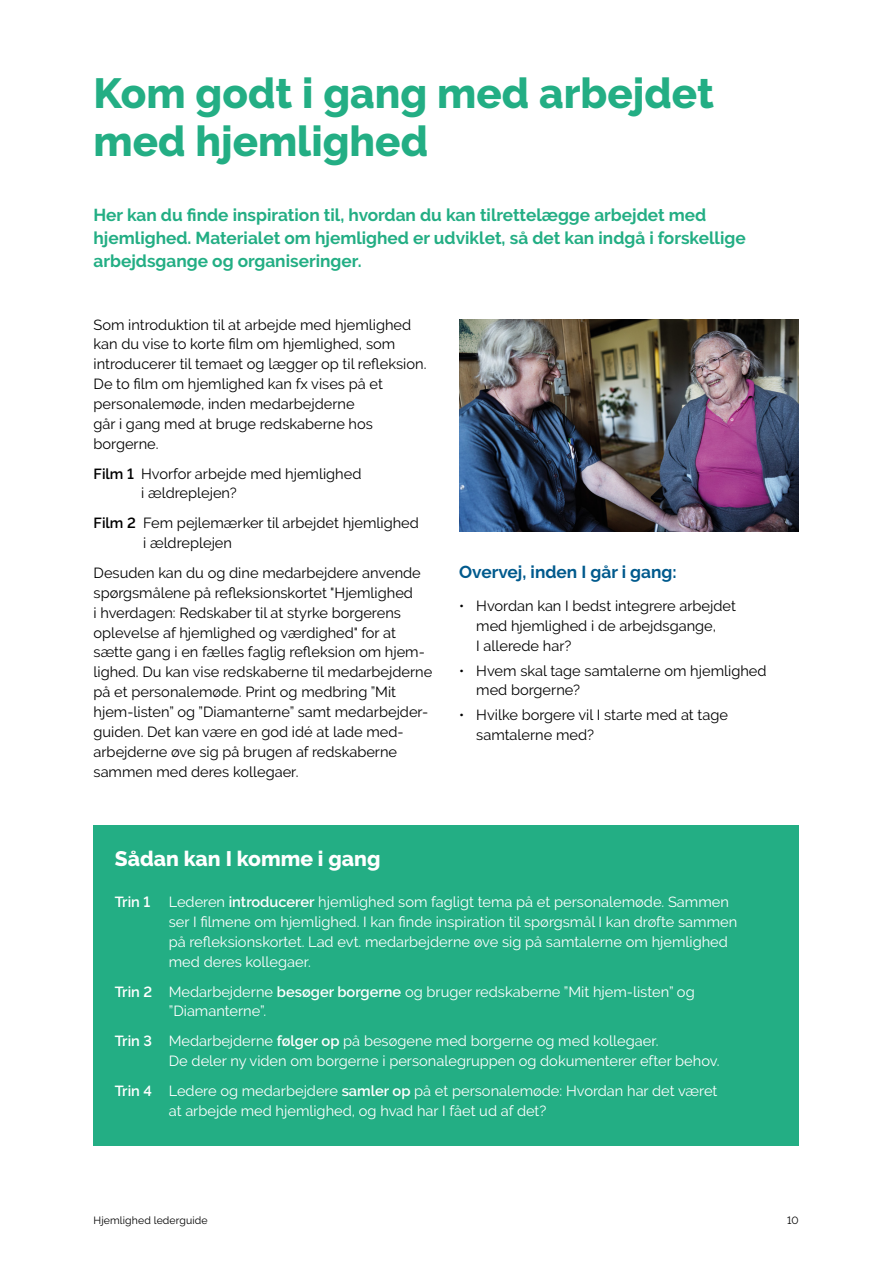
<style>
.page{position:relative;width:893px;height:1263px;background:#fff}
.page>*{position:absolute;margin:0;border:0;box-sizing:border-box;transform-origin:0 0}
.Rubrik_1{font:800 42px/48px "Raleway";color:#23ae84}
.Rubrik_4{font:800 21px "Raleway";color:#fff}
.Manchet{font:700 17.25px/23.2px "Raleway";color:#23ae84}
.Mellemrubrik{font:700 17.25px "Raleway";color:#005a8d}
.Brødtekst{font:14.7px/19.8px "Raleway";color:#000}
.Brødtekst-2{font:14.7px/19.8px "Raleway";color:#fff}
.Brødtekst-3{font:600 14.7px "Raleway";color:#fff}
.t1{font:10.5px "Raleway";letter-spacing:.01em;color:#000}
.s1{font-weight:600}
</style>
<div class="page">
<div style="left:94px;top:825px;width:705px;height:320px;background:#23ae84"></div>
<img style="left:459px;top:319px;width:340px;height:213px">
<p class="Rubrik_1" style="left:94px;top:69px;width:622px">Kom godt i gang med arbejdet med hjemlighed</p>
<p class="Manchet" style="left:94px;top:203px;width:654px">Her kan du finde inspiration til, hvordan du kan tilrettelægge arbejdet med hjemlighed. Materialet om hjemlighed er udviklet, så det kan indgå i forskellige arbejdsgange og organiseringer.</p>
<p class="Brødtekst" style="left:94px;top:314px;width:334px">Som introduktion til at arbejde med hjemlighed kan du vise to korte film om hjemlighed, som introducerer til temaet og lægger op til refleksion.<br>De to film om hjemlighed kan fx vises på et personalemøde, inden medarbejderne<br>går i gang med at bruge redskaberne hos borgerne.</p>
<p class="Brødtekst" style="left:141px;top:463px;width:222px;text-indent:-48px"><span class="s1">Film 1</span> Hvorfor arbejde med hjemlighed i ældreplejen?</p>
<p class="Brødtekst" style="left:143px;top:513px;width:277px;text-indent:-50px"><span class="s1">Film 2</span> Fem pejlemærker til arbejdet hjemlighed i ældreplejen</p>
<p class="Brødtekst" style="left:94px;top:563px;width:340px">Desuden kan du og dine medarbejdere anvende spørgsmålene på refleksionskortet "Hjemlighed<br>i hverdagen: Redskaber til at styrke borgerens oplevelse af hjemlighed og værdighed" for at sætte gang i en fælles faglig refleksion om hjem&shy;lighed. Du kan vise redskaberne til medarbejderne på et personalemøde. Print og medbring ”Mit hjem-listen” og ”Diamanterne” samt medarbejder&shy;guiden. Det kan være en god idé at lade med&shy;arbejderne øve sig på brugen af redskaberne sammen med deres kollegaer.</p>
<p class="Mellemrubrik" style="left:459px;top:562px;width:219px">Overvej, inden I går i gang:</p>
<p class="Brødtekst" style="left:476px;top:596px;width:261px;text-indent:-17px">• Hvordan kan I bedst integrere arbejdet med hjemlighed i de arbejdsgange,<br>I allerede har?</p>
<p class="Brødtekst" style="left:476px;top:660px;width:292px;text-indent:-17px">• Hvem skal tage samtalerne om hjemlighed med borgerne?</p>
<p class="Brødtekst" style="left:476px;top:705px;width:253px;text-indent:-17px">• Hvilke borgere vil I starte med at tage samtalerne med?</p>
<p class="Rubrik_4" style="left:115px;top:847px;width:267px">Sådan kan I komme i gang</p>
<p class="Brødtekst-3" style="left:115px;top:893px;width:37px">Trin 1</p>
<p class="Brødtekst-2" style="left:169px;top:892px;width:570px">Lederen <span class="s1">introducerer</span> hjemlighed som fagligt tema på et personalemøde. Sammen ser I filmene om hjemlighed. I kan finde inspiration til spørgsmål I kan drøfte sammen på refleksionskortet. Lad evt. medarbejderne øve sig på samtalerne om hjemlighed med deres kollegaer.</p>
<p class="Brødtekst-2" style="left:169px;top:981px;width:527px;text-indent:-54px"><span class="s1">Trin 2</span> Medarbejderne <span class="s1">besøger borgerne</span> og bruger redskaberne ”Mit hjem-listen” og ”Diamanterne”.</p>
<p class="Brødtekst-2" style="left:169px;top:1031px;width:552px;text-indent:-54px"><span class="s1">Trin 3</span> Medarbejderne <span class="s1">følger op</span> på besøgene med borgerne og med kollegaer.<br>De deler ny viden om borgerne i personalegruppen og dokumenterer efter behov.</p>
<p class="Brødtekst-2" style="left:169px;top:1081px;width:550px;text-indent:-54px"><span class="s1">Trin 4</span> Ledere og medarbejdere <span class="s1">samler op</span> på et personalemøde: Hvordan har det været at arbejde med hjemlighed, og hvad har I fået ud af det?</p>
<p class="t1" style="left:94px;top:1214px;width:115px">Hjemlighed lederguide</p>
<p class="t1" style="left:787px;top:1214px;width:13px">10</p>
</div>
